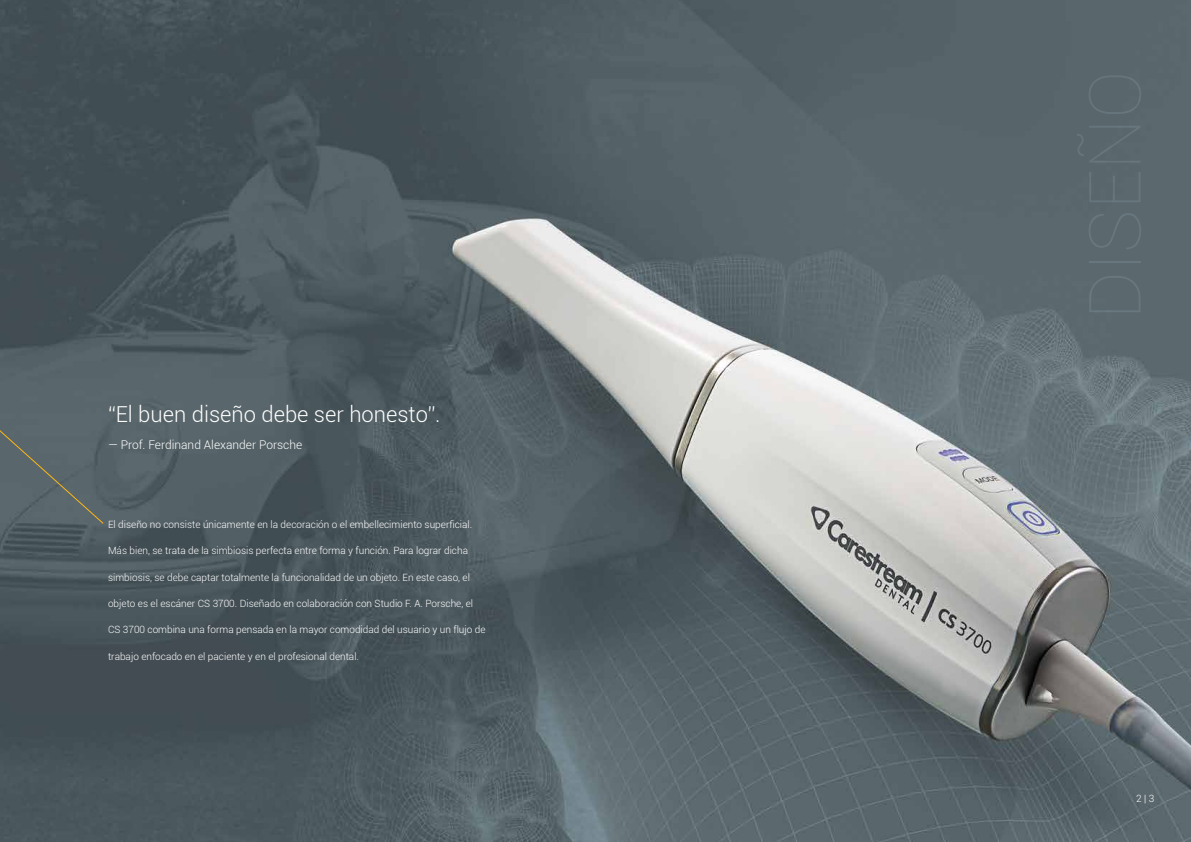
<style>
.page{position:relative;width:1191px;height:842px;background:#fff}
.page>*{position:absolute;margin:0;border:0;box-sizing:border-box;transform-origin:0 0}
.t1{font:300 22px "Roboto";color:#fff}
.t2{font:300 12px "Roboto";color:#fff}
.t3{font:300 10px "Roboto";color:#fff}
</style>
<div class="page">
<img style="left:0;top:0;width:1191px;height:842px">
<div style="left:0;top:371px;width:105px;height:154px;background:#59666c"></div>
<h1 class="t1" style="left:108px;top:399px;width:334px">“El buen diseño debe ser honesto”.</h1>
<p class="t2" style="left:108px;top:436px;width:196px">— Prof. Ferdinand Alexander Porsche</p>
<p class="t3" style="left:108px;top:517px;width:366px">El diseño no consiste únicamente en la decoración o el embellecimiento superficial.</p>
<p class="t3" style="left:108px;top:544px;width:361px">Más bien, se trata de la simbiosis perfecta entre forma y función. Para lograr dicha</p>
<p class="t3" style="left:108px;top:570px;width:363px">simbiosis, se debe captar totalmente la funcionalidad de un objeto. En este caso, el</p>
<p class="t3" style="left:108px;top:596px;width:367px">objeto es el escáner CS 3700. Diseñado en colaboración con Studio F. A. Porsche, el</p>
<p class="t3" style="left:108px;top:623px;width:379px">CS 3700 combina una forma pensada en la mayor comodidad del usuario y un flujo de</p>
<p class="t3" style="left:108px;top:649px;width:252px">trabajo enfocado en el paciente y en el profesional dental.</p>
<p class="t3" style="left:1136px;top:791px;width:20px">2 | 3</p>
</div>
